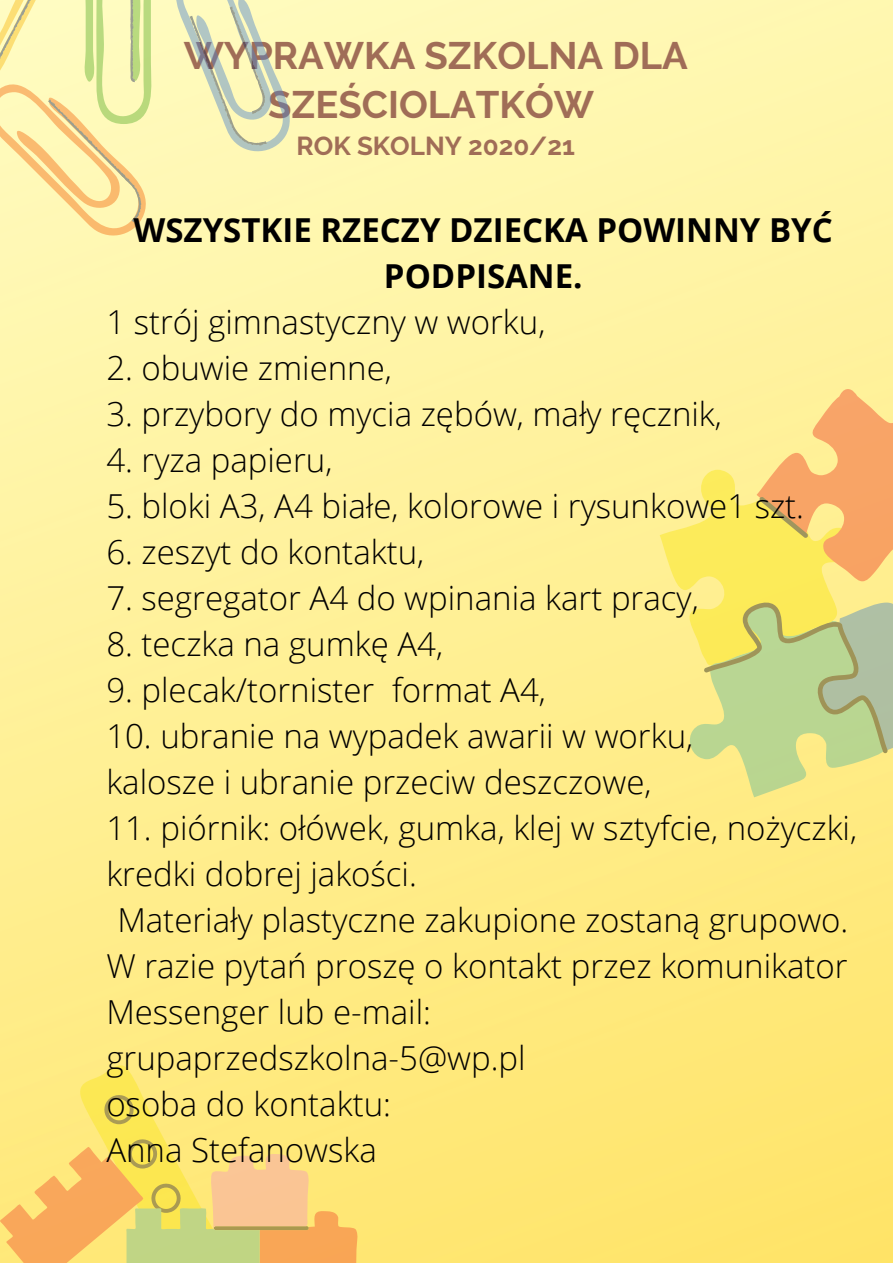
<style>
.page{position:relative;width:893px;height:1263px;background:#fff}
.page>*{position:absolute;margin:0;border:0;box-sizing:border-box;transform-origin:0 0}
.t1{font:700 38.17px/49.1px "Raleway";color:#a06d57;text-align:center}
.t2{font:300 33px/46px "Open Sans";color:#000}
.t3{font:700 33px/46px "Open Sans";color:#000;text-align:center}
.t4{font:700 25.95px "Raleway";color:#a06d57}
</style>
<div class="page">
<img style="left:0;top:0;width:893px;height:1263px">
<svg style="left:267px;top:0;width:23px;height:152px;background:#ededba"></svg>
<svg style="left:0;top:222px;width:157px;height:13px;background:#feeca7"></svg>
<svg style="left:0;top:0;width:267px;height:222px;background:#f4eeb0"></svg>
<svg style="left:659px;top:389px;width:234px;height:408px;background:#f8df87"></svg>
<svg style="left:704px;top:497px;width:184px;height:256px;background:#dad479"></svg>
<svg style="left:0;top:1060px;width:357px;height:203px;background:#f7d874"></svg>
<p class="t1" style="left:184px;top:31px;width:505px">WYPRAWKA SZKOLNA DLA<br>SZEŚCIOLATKÓW</p>
<p class="t4" style="left:297px;top:131px;width:280px">ROK SKOLNY 2020/21</p>
<p class="t3" style="left:133px;top:206px;width:701px">WSZYSTKIE RZECZY DZIECKA POWINNY BYĆ<br>PODPISANE.</p>
<p class="t2" style="left:106px;top:298px;width:440px">1 strój gimnastyczny w worku,</p>
<p class="t2" style="left:106px;top:344px;width:287px">2. obuwie zmienne,</p>
<p class="t2" style="left:106px;top:390px;width:617px">3. przybory do mycia zębów, mały ręcznik,</p>
<p class="t2" style="left:106px;top:436px;width:227px">4. ryza papieru,</p>
<p class="t2" style="left:106px;top:482px;width:699px">5. bloki A3, A4 białe, kolorowe i rysunkowe1 szt.</p>
<p class="t2" style="left:106px;top:528px;width:319px">6. zeszyt do kontaktu,</p>
<p class="t2" style="left:106px;top:574px;width:594px">7. segregator A4 do wpinania kart pracy,</p>
<p class="t2" style="left:106px;top:620px;width:338px">8. teczka na gumkę A4,</p>
<p class="t2" style="left:106px;top:666px;width:441px">9. plecak/tornister format A4,</p>
<p class="t2" style="left:106px;top:712px;width:588px">10. ubranie na wypadek awarii w worku, kalosze i ubranie przeciw deszczowe,</p>
<p class="t2" style="left:106px;top:804px;width:752px">11. piórnik: ołówek, gumka, klej w sztyfcie, nożyczki,</p>
<p class="t2" style="left:106px;top:850px;width:312px">kredki dobrej jakości.</p>
<p class="t2" style="left:117px;top:896px;width:732px">Materiały plastyczne zakupione zostaną grupowo.</p>
<p class="t2" style="left:106px;top:942px;width:743px">W razie pytań proszę o kontakt przez komunikator</p>
<p class="t2" style="left:106px;top:988px;width:326px">Messenger lub e-mail:</p>
<p class="t2" style="left:106px;top:1034px;width:421px">grupaprzedszkolna-5@wp.pl</p>
<p class="t2" style="left:106px;top:1080px;width:286px">osoba do kontaktu:</p>
<p class="t2" style="left:106px;top:1126px;width:272px">Anna Stefanowska</p>
</div>
